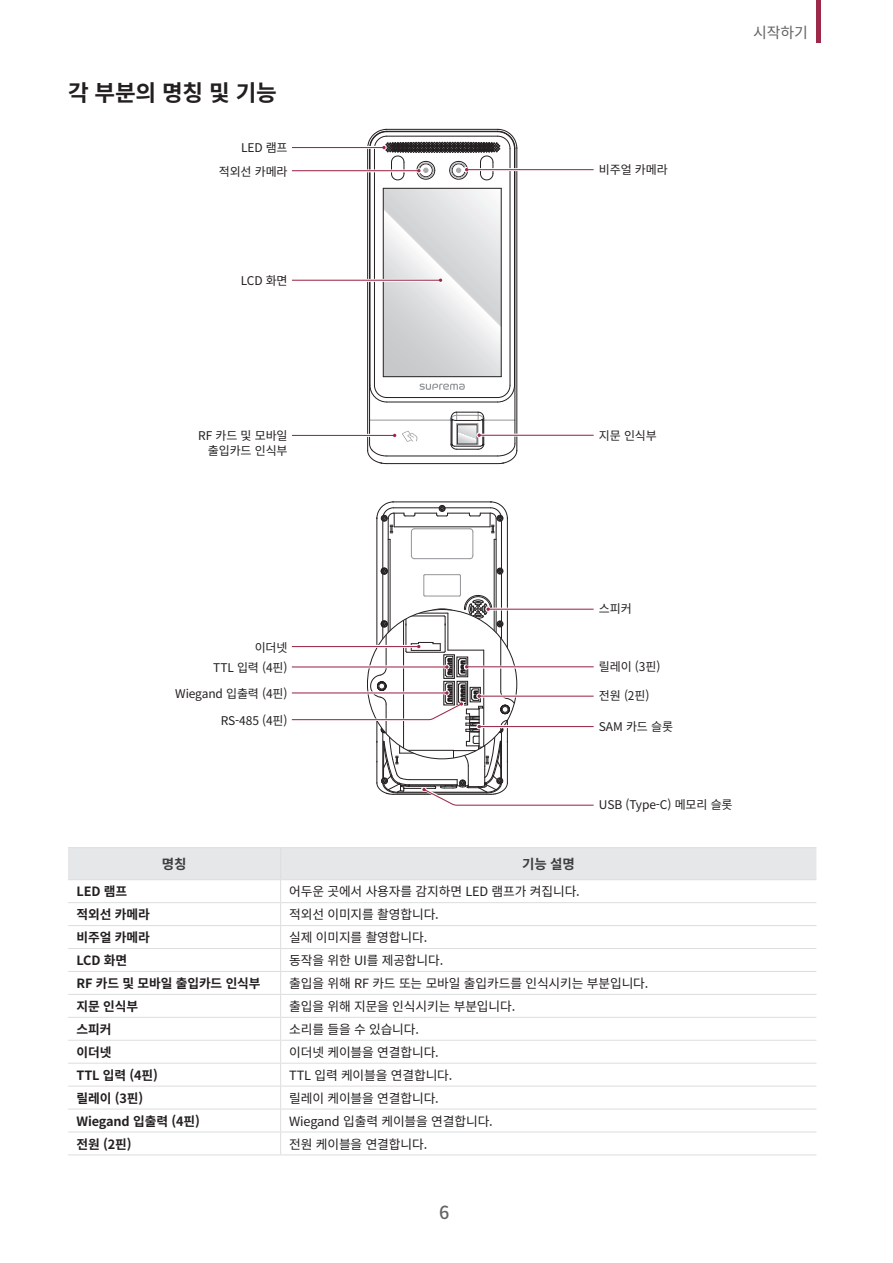
<style>
.page{position:relative;width:893px;height:1263px;background:#fff}
.page>*{position:absolute;margin:0;border:0;box-sizing:border-box;transform-origin:0 0}
.Heading1{font:700 22.5px "Noto Sans CJ Kkr";letter-spacing:-.01em;color:#231f20}
.t1{font:500 18px "Noto Sans CJ Kkr";color:#636366}
.t2{font:15px "Noto Sans CJ Kkr";color:#636366}
.Description-Center-Cell{font:700 13.5px "Noto Sans CJ Kkr";color:#3e3e3f}
.Description_1-Cell{font:12.75px "Noto Sans CJ Kkr";letter-spacing:-.01em;color:#231f20}
.Description_1-Cell-2{font:700 12.75px "Noto Sans CJ Kkr";letter-spacing:-.01em;color:#231f20}
.Img-Right{font:12px/14.4px "Noto Sans CJ Kkr";letter-spacing:-.01em;color:#231f20;text-align:right}
</style>
<div class="page">
<div style="left:816px;top:0;width:5px;height:43px;background:#9c2949"></div>
<svg style="left:368px;top:180px;width:147px;height:276px"></svg>
<hr style="left:387px;top:402px;width:111px;height:1px;background:#231f20">
<hr style="left:370px;top:148px;width:1px;height:237px;background:#231f20">
<hr style="left:514px;top:148px;width:1px;height:237px;background:#231f20">
<hr style="left:501px;top:188px;width:1px;height:189px;background:#231f20">
<hr style="left:387px;top:397px;width:111px;height:1px;background:#231f20">
<hr style="left:374px;top:148px;width:1px;height:237px;background:#231f20">
<hr style="left:510px;top:148px;width:1px;height:237px;background:#231f20">
<svg style="left:370px;top:384px;width:17px;height:18px"></svg>
<svg style="left:497px;top:384px;width:18px;height:18px"></svg>
<hr style="left:370px;top:420px;width:80px;height:1px;background:#939598">
<hr style="left:485px;top:420px;width:30px;height:1px;background:#939598">
<hr style="left:387px;top:456px;width:111px;height:1px;background:#231f20">
<hr style="left:369px;top:148px;width:1px;height:296px;background:#231f20">
<hr style="left:515px;top:148px;width:1px;height:296px;background:#231f20">
<svg style="left:367px;top:443px;width:20px;height:21px"></svg>
<svg style="left:497px;top:443px;width:20px;height:21px"></svg>
<hr style="left:516px;top:148px;width:1px;height:302px;background:#231f20">
<hr style="left:367px;top:148px;width:1px;height:302px;background:#231f20">
<hr style="left:386px;top:463px;width:112px;height:1px;background:#231f20">
<svg style="left:420px;top:384px;width:45px;height:6px"></svg>
<svg style="left:402px;top:431px;width:15px;height:11px"></svg>
<hr style="left:382px;top:521px;width:1px;height:47px;background:#231f20">
<hr style="left:388px;top:518px;width:1px;height:210px;background:#231f20">
<hr style="left:390px;top:539px;width:1px;height:189px;background:#231f20">
<hr style="left:494px;top:539px;width:1px;height:189px;background:#231f20">
<hr style="left:496px;top:519px;width:1px;height:216px;background:#231f20">
<hr style="left:501px;top:521px;width:1px;height:47px;background:#231f20">
<hr style="left:507px;top:519px;width:1px;height:264px;background:#231f20">
<hr style="left:376px;top:519px;width:1px;height:264px;background:#231f20">
<svg style="left:376px;top:501px;width:132px;height:58px"></svg>
<svg style="left:68px;top:848px;width:748px;height:306px"></svg>
<hr style="left:68px;top:847px;width:213px;height:1px;background:#dcdddf">
<hr style="left:281px;top:847px;width:535px;height:1px;background:#dcdddf">
<hr style="left:280px;top:848px;width:1px;height:31px;background:#dcdddf">
<hr style="left:68px;top:879px;width:213px;height:1px;background:#dcdddf">
<hr style="left:281px;top:879px;width:535px;height:1px;background:#dcdddf">
<hr style="left:68px;top:1154px;width:213px;height:1px;background:#dcdddf">
<hr style="left:281px;top:1154px;width:535px;height:1px;background:#dcdddf">
<svg style="left:517px;top:167px;width:77px;height:5px"></svg>
<hr style="left:467px;top:169px;width:127px;height:1px;background:#9c2949">
<svg style="left:485px;top:432px;width:109px;height:6px"></svg>
<hr style="left:479px;top:435px;width:115px;height:1px;background:#9c2949">
<svg style="left:450px;top:412px;width:35px;height:38px"></svg>
<svg style="left:291px;top:170px;width:76px;height:2px"></svg>
<hr style="left:292px;top:170px;width:127px;height:1px;background:#9c2949">
<svg style="left:291px;top:278px;width:92px;height:5px"></svg>
<hr style="left:292px;top:280px;width:149px;height:1px;background:#9c2949">
<svg style="left:383px;top:188px;width:118px;height:189px"></svg>
<svg style="left:291px;top:433px;width:106px;height:5px"></svg>
<hr style="left:292px;top:435px;width:103px;height:1px;background:#9c2949">
<div style="left:291px;top:145px;width:96px;height:5px;background:#fbf7f8"></div>
<hr style="left:292px;top:147px;width:92px;height:1px;background:#9c2949">
<svg style="left:367px;top:129px;width:150px;height:51px"></svg>
<svg style="left:291px;top:567px;width:303px;height:239px"></svg>
<p class="Heading1" style="left:68px;top:80px;width:210px">각 부분의 명칭 및 기능</p>
<p class="Img-Right" style="left:241px;top:141px;width:48px">LED 램프</p>
<p class="Img-Right" style="left:219px;top:165px;width:70px">적외선 카메라</p>
<p class="Img-Right" style="left:241px;top:274px;width:48px">LCD 화면</p>
<p class="Img-Right" style="left:198px;top:429px;width:91px">RF 카드 및 모바일 출입카드 인식부</p>
<p class="Img-Right" style="left:599px;top:163px;width:70px">비주얼 카메라</p>
<p class="t2" style="left:753px;top:24px;width:56px">시작하기</p>
<p class="Img-Right" style="left:599px;top:429px;width:59px">지문 인식부</p>
<p class="Img-Right" style="left:255px;top:640px;width:34px">이더넷</p>
<p class="Img-Right" style="left:213px;top:661px;width:76px">TTL 입력 (4핀)</p>
<p class="Img-Right" style="left:175px;top:687px;width:114px">Wiegand 입출력 (4핀)</p>
<p class="Img-Right" style="left:221px;top:714px;width:68px">RS-485 (4핀)</p>
<p class="Img-Right" style="left:599px;top:602px;width:34px">스피커</p>
<p class="Img-Right" style="left:599px;top:660px;width:63px">릴레이 (3핀)</p>
<p class="Img-Right" style="left:599px;top:689px;width:52px">전원 (2핀)</p>
<p class="Img-Right" style="left:599px;top:719px;width:76px">SAM 카드 슬롯</p>
<p class="Description-Center-Cell" style="left:162px;top:856px;width:26px">명칭</p>
<p class="Description-Center-Cell" style="left:522px;top:856px;width:54px">기능 설명</p>
<p class="Img-Right" style="left:599px;top:798px;width:135px">USB (Type-C) 메모리 슬롯</p>
<p class="Description_1-Cell-2" style="left:77px;top:884px;width:52px">LED 램프</p>
<p class="Description_1-Cell" style="left:289px;top:884px;width:292px">어두운 곳에서 사용자를 감지하면 LED 램프가 켜집니다.</p>
<p class="Description_1-Cell-2" style="left:77px;top:907px;width:75px">적외선 카메라</p>
<p class="Description_1-Cell" style="left:289px;top:907px;width:151px">적외선 이미지를 촬영합니다.</p>
<p class="Description_1-Cell-2" style="left:77px;top:930px;width:75px">비주얼 카메라</p>
<p class="Description_1-Cell" style="left:289px;top:930px;width:140px">실제 이미지를 촬영합니다.</p>
<p class="Description_1-Cell-2" style="left:77px;top:953px;width:52px">LCD 화면</p>
<p class="Description_1-Cell" style="left:289px;top:953px;width:156px">동작을 위한 UI를 제공합니다.</p>
<p class="Description_1-Cell-2" style="left:77px;top:976px;width:186px">RF 카드 및 모바일 출입카드 인식부</p>
<p class="Description_1-Cell" style="left:289px;top:976px;width:361px">출입을 위해 RF 카드 또는 모바일 출입카드를 인식시키는 부분입니다.</p>
<p class="Description_1-Cell-2" style="left:77px;top:999px;width:63px">지문 인식부</p>
<p class="Description_1-Cell" style="left:289px;top:999px;width:228px">출입을 위해 지문을 인식시키는 부분입니다.</p>
<p class="Description_1-Cell-2" style="left:77px;top:1022px;width:36px">스피커</p>
<p class="Description_1-Cell" style="left:289px;top:1022px;width:131px">소리를 들을 수 있습니다.</p>
<p class="Description_1-Cell-2" style="left:77px;top:1045px;width:36px">이더넷</p>
<p class="Description_1-Cell" style="left:289px;top:1045px;width:151px">이더넷 케이블을 연결합니다.</p>
<p class="Description_1-Cell-2" style="left:77px;top:1068px;width:83px">TTL 입력 (4핀)</p>
<p class="Description_1-Cell" style="left:289px;top:1068px;width:165px">TTL 입력 케이블을 연결합니다.</p>
<p class="Description_1-Cell-2" style="left:77px;top:1091px;width:68px">릴레이 (3핀)</p>
<p class="Description_1-Cell" style="left:289px;top:1091px;width:151px">릴레이 케이블을 연결합니다.</p>
<p class="Description_1-Cell-2" style="left:77px;top:1114px;width:125px">Wiegand 입출력 (4핀)</p>
<p class="Description_1-Cell" style="left:289px;top:1114px;width:205px">Wiegand 입출력 케이블을 연결합니다.</p>
<p class="Description_1-Cell-2" style="left:77px;top:1137px;width:57px">전원 (2핀)</p>
<p class="Description_1-Cell" style="left:289px;top:1137px;width:140px">전원 케이블을 연결합니다.</p>
<h2 class="t1" style="left:439px;top:1202px;width:12px">6</h2>
</div>
